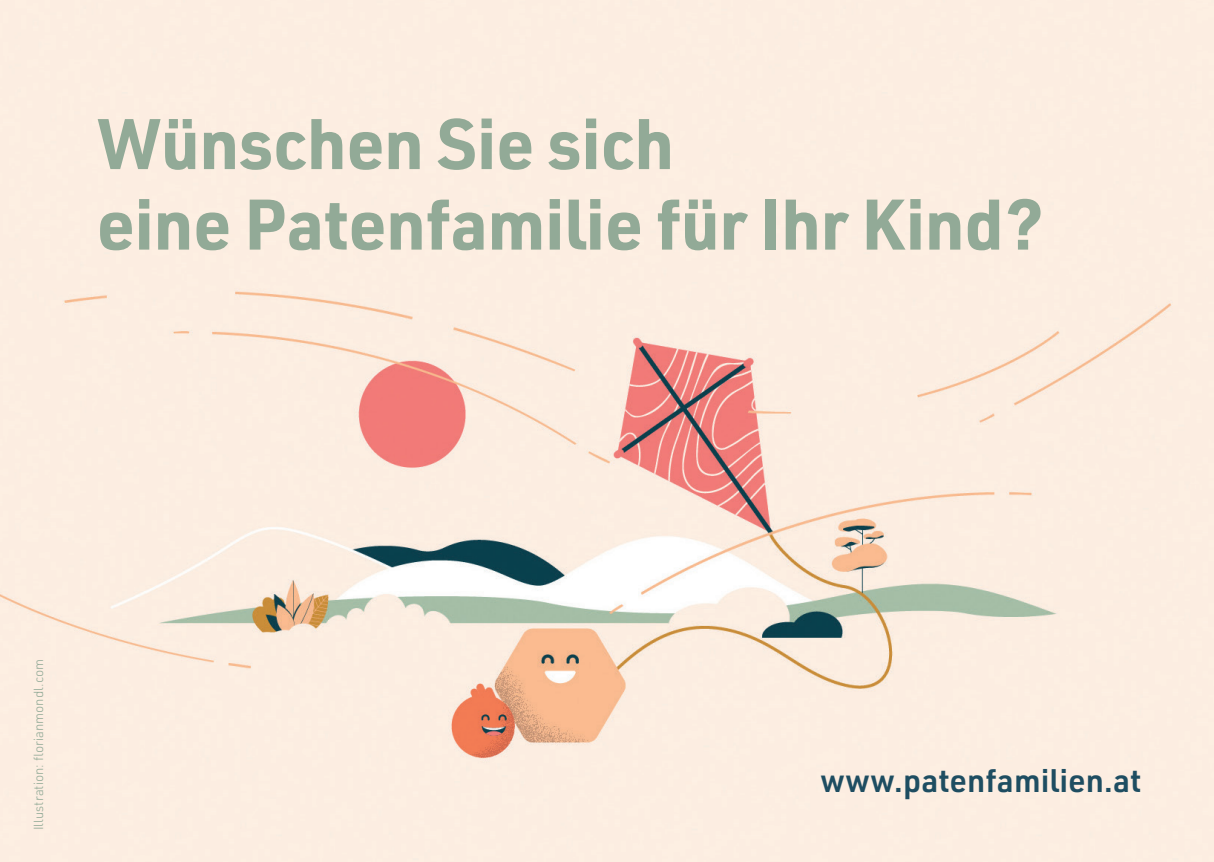
<style>
.page{position:relative;width:1214px;height:862px;background:#fff}
.page>*{position:absolute;margin:0;border:0;box-sizing:border-box;transform-origin:0 0}
.t1{font:700 70px/80.4px "URWDIN";letter-spacing:-.01em;color:#92aa97}
.t2{font:600 32px "URWDIN";color:#1e4d61}
.t3{font:300 13px "URWDIN";color:#92aa97}
</style>
<div class="page">
<img style="left:0;top:0;width:1213px;height:862px">
<p class="t1" style="left:96px;top:101px;width:948px">Wünschen Sie sich<br>eine Patenfamilie für Ihr Kind?</p>
<p class="t3" style="left:30px;top:830px;width:173px;rotate:-90deg">Illustration: florianmondl.com</p>
<p class="t2" style="left:820px;top:758px;width:322px">www.patenfamilien.at</p>
</div>
